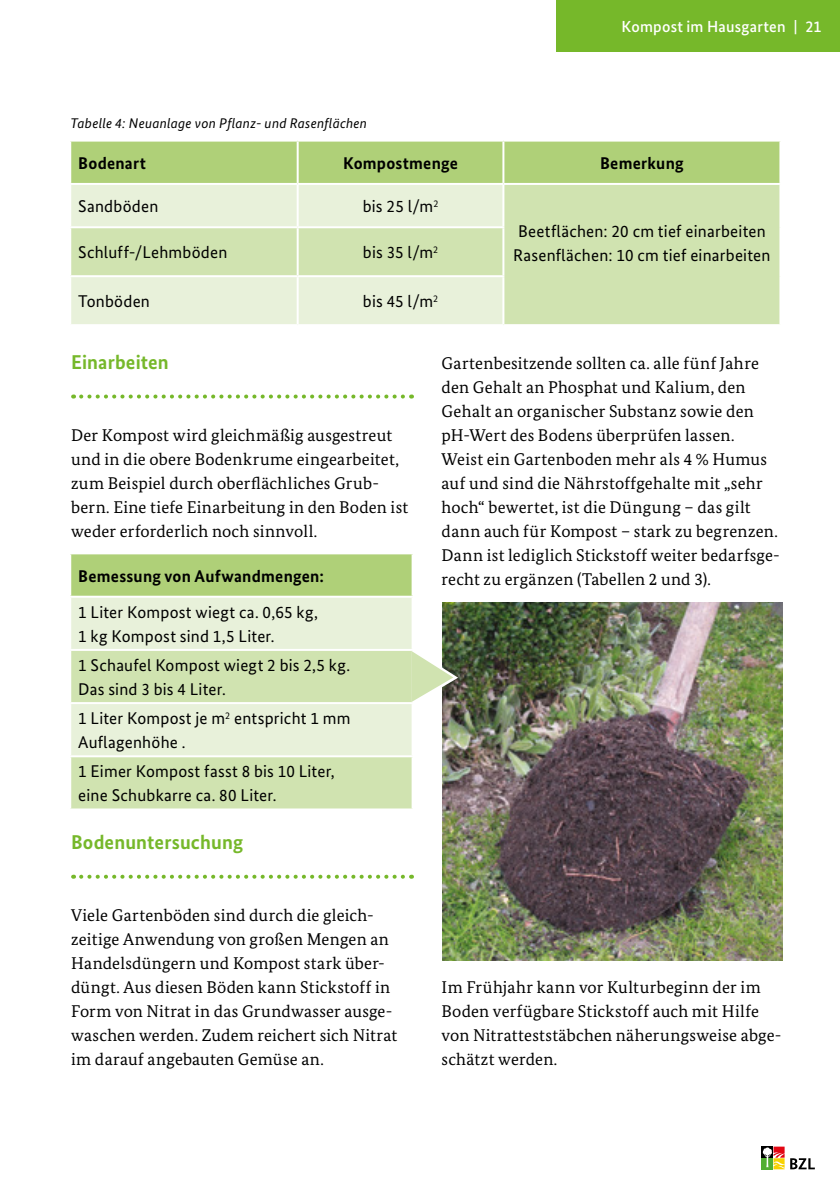
<style>
.page{position:relative;width:840px;height:1191px;background:#fff}
.page>*{position:absolute;margin:0;border:0;box-sizing:border-box;transform-origin:0 0}
._01_subheadline_hgrü{font:700 20px "Bundes Sans";letter-spacing:.005em;color:#76b82a}
._01_fließtext{font:17px/24px "Bundes Serif";letter-spacing:.015em;color:#000}
._01_fließtext-2{font:17px/24px "Bundes Sans";letter-spacing:.015em;color:#000}
._01_fließtext-3{font:700 17px "Bundes Sans";letter-spacing:.015em;color:#000}
.t1{font:500 16px "Bundes Sans";letter-spacing:.015em;color:#fff}
.Bildbeschriftung{font:italic 14px "Bundes Sans";letter-spacing:.02em;color:#000}
._01_fließtext-4{font:10px "Bundes Sans";color:#000}
</style>
<div class="page">
<div style="left:556px;top:0;width:283px;height:52px;background:#76b82a"></div>
<svg style="left:761px;top:1146px;width:53px;height:23px"></svg>
<img style="left:442px;top:602px;width:340px;height:358px">
<svg style="left:81px;top:394px;width:331px;height:4px"></svg>
<svg style="left:81px;top:874px;width:331px;height:4px"></svg>
<div style="left:70px;top:553px;width:342px;height:43px;background:#afd078"></div>
<div style="left:71px;top:597px;width:340px;height:52px;background:#e8f1da"></div>
<svg style="left:71px;top:651px;width:340px;height:157px;background:#d8e7be"></svg>
<hr style="left:69px;top:552px;width:344px;height:2px;background:#fff">
<hr style="left:69px;top:554px;width:2px;height:41px;background:#fff">
<hr style="left:411px;top:554px;width:2px;height:41px;background:#fff">
<hr style="left:69px;top:595px;width:344px;height:2px;background:#fff">
<hr style="left:69px;top:702px;width:344px;height:2px;background:#fff">
<hr style="left:69px;top:755px;width:344px;height:2px;background:#fff">
<svg style="left:405px;top:644px;width:53px;height:64px"></svg>
<div style="left:71px;top:142px;width:708px;height:41px;background:#afd078"></div>
<svg style="left:71px;top:185px;width:708px;height:139px;background:#d9e8c0"></svg>
<hr style="left:296px;top:142px;width:2px;height:41px;background:#fff">
<hr style="left:502px;top:142px;width:2px;height:41px;background:#fff">
<hr style="left:296px;top:185px;width:2px;height:41px;background:#fff">
<hr style="left:502px;top:185px;width:2px;height:41px;background:#fff">
<hr style="left:69px;top:226px;width:228px;height:2px;background:#fff">
<hr style="left:297px;top:226px;width:207px;height:2px;background:#fff">
<hr style="left:296px;top:228px;width:2px;height:47px;background:#fff">
<hr style="left:502px;top:228px;width:2px;height:47px;background:#fff">
<hr style="left:69px;top:275px;width:228px;height:2px;background:#fff">
<hr style="left:297px;top:275px;width:207px;height:2px;background:#fff">
<hr style="left:296px;top:277px;width:2px;height:47px;background:#fff">
<hr style="left:502px;top:277px;width:2px;height:47px;background:#fff">
<p class="t1" style="left:621px;top:17px;width:201px">Kompost im Hausgarten | 21</p>
<p class="Bildbeschriftung" style="left:70px;top:115px;width:298px">Tabelle 4: Neuanlage von Pflanz- und Rasenflächen</p>
<p class="_01_fließtext-3" style="left:78px;top:153px;width:69px">Bodenart</p>
<p class="_01_fließtext-3" style="left:343px;top:153px;width:116px">Kompostmenge</p>
<p class="_01_fließtext-3" style="left:599px;top:153px;width:85px">Bemerkung</p>
<p class="_01_fließtext-2" style="left:78px;top:194px;width:82px">Sandböden</p>
<p class="_01_fließtext-2" style="left:362px;top:194px;width:77px">bis 25 l/m<sup>2</sup></p>
<p class="_01_fließtext-2" style="left:517px;top:219px;width:249px">Beetflächen: 20 cm tief einarbeiten</p>
<p class="_01_fließtext-2" style="left:78px;top:240px;width:150px">Schluff-/Lehmböden</p>
<p class="_01_fließtext-2" style="left:363px;top:240px;width:72px">bis 35 l/m</p>
<p class="_01_fließtext-2" style="left:513px;top:243px;width:258px">Rasenflächen: 10 cm tief einarbeiten</p>
<p class="_01_fließtext-4" style="left:433px;top:243px;width:6px">2</p>
<p class="_01_fließtext-2" style="left:78px;top:289px;width:73px">Tonböden</p>
<p class="_01_fließtext-2" style="left:363px;top:289px;width:77px">bis 45 l/m<sup>2</sup></p>
<p class="_01_subheadline_hgrü" style="left:71px;top:350px;width:99px">Einarbeiten</p>
<p class="_01_fließtext" style="left:71px;top:423px;width:338px">Der Kompost wird gleichmäßig ausgestreut und in die obere Bodenkrume eingearbeitet, zum Beispiel durch oberflächliches Grub&shy;bern. Eine tiefe Einarbeitung in den Boden ist weder erforderlich noch sinnvoll.</p>
<p class="_01_fließtext-3" style="left:78px;top:565px;width:247px">Bemessung von Aufwandmengen:</p>
<p class="_01_fließtext-2" style="left:78px;top:600px;width:241px">1 Liter Kompost wiegt ca. 0,65 kg,<br>1 kg Kompost sind 1,5 Liter.</p>
<p class="_01_fließtext-2" style="left:78px;top:653px;width:273px">1 Schaufel Kompost wiegt 2 bis 2,5 kg.</p>
<p class="_01_fließtext-2" style="left:78px;top:677px;width:149px">Das sind 3 bis 4 Liter.</p>
<p class="_01_fließtext-2" style="left:78px;top:706px;width:273px">1 Liter Kompost je m<sup>2</sup> entspricht 1 mm</p>
<p class="_01_fließtext-2" style="left:78px;top:730px;width:109px">Auflagenhöhe .</p>
<p class="_01_fließtext-2" style="left:78px;top:759px;width:258px">1 Eimer Kompost fasst 8 bis 10 Liter,</p>
<p class="_01_fließtext-2" style="left:78px;top:783px;width:199px">eine Schubkarre ca. 80 Liter.</p>
<p class="_01_subheadline_hgrü" style="left:71px;top:830px;width:173px">Bodenuntersuchung</p>
<p class="_01_fließtext" style="left:71px;top:903px;width:327px">Viele Gartenböden sind durch die gleich&shy;zeitige Anwendung von großen Mengen an Handelsdüngern und Kompost stark über&shy;düngt. Aus diesen Böden kann Stickstoff in Form von Nitrat in das Grundwasser ausge&shy;waschen werden. Zudem reichert sich Nitrat im darauf angebauten Gemüse an.</p>
<p class="_01_fließtext" style="left:441px;top:351px;width:319px">Gartenbesitzende sollten ca. alle fünf Jahre den Gehalt an Phosphat und Kalium, den Gehalt an organischer Substanz sowie den pH-Wert des Bodens überprüfen lassen.</p>
<p class="_01_fließtext" style="left:441px;top:447px;width:339px">Weist ein Gartenboden mehr als 4 % Humus auf und sind die Nährstoffgehalte mit „sehr hoch“ bewertet, ist die Düngung – das gilt dann auch für Kompost – stark zu begrenzen.<br>Dann ist lediglich Stickstoff weiter bedarfsge&shy;recht zu ergänzen (Tabellen 2 und 3).</p>
<p class="_01_fließtext" style="left:441px;top:975px;width:341px">Im Frühjahr kann vor Kulturbeginn der im Boden verfügbare Stickstoff auch mit Hilfe von Nitratteststäbchen näherungsweise abge&shy;schätzt werden.</p>
</div>
